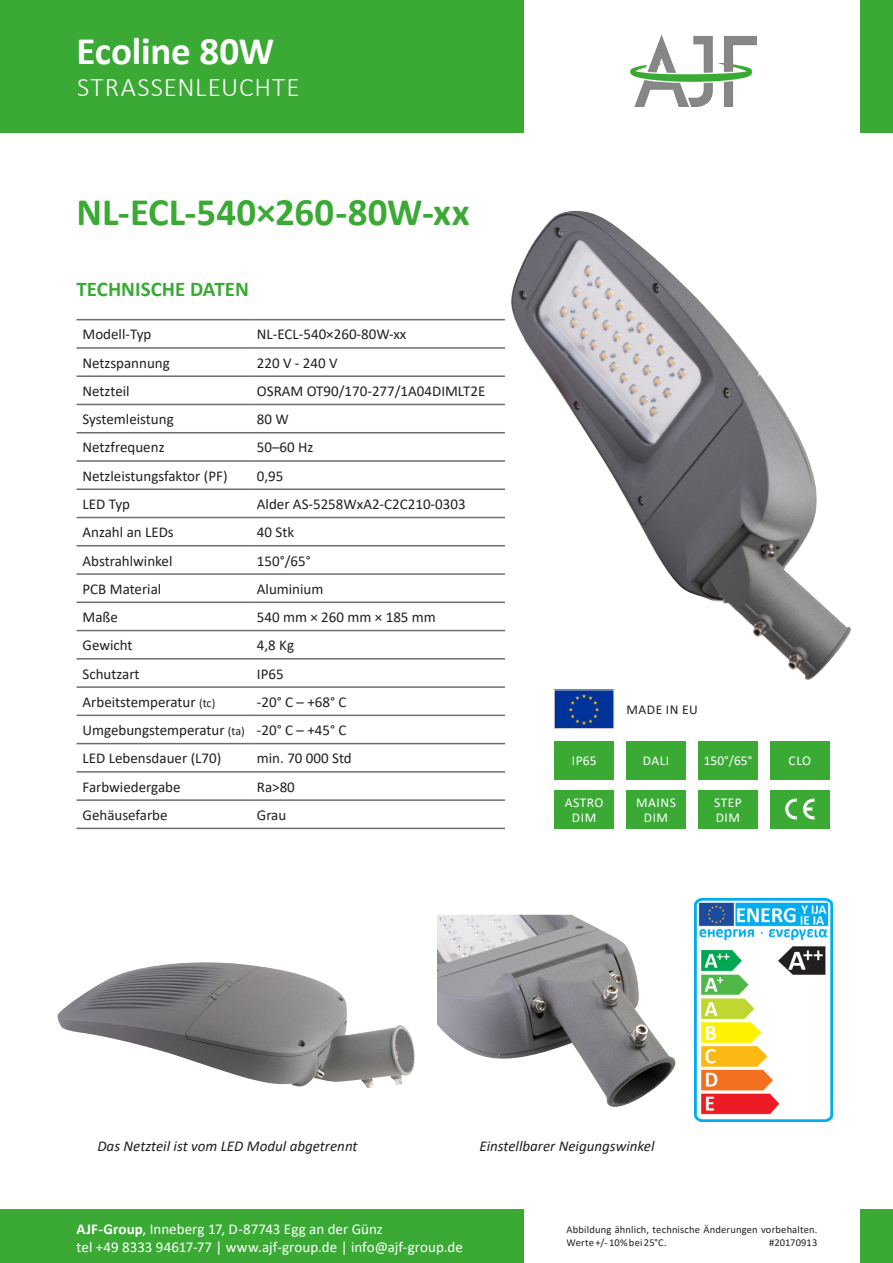
<style>
.page{position:relative;width:893px;height:1263px;background:#fff}
.page>*{position:absolute;margin:0;border:0;box-sizing:border-box;transform-origin:0 0}
.t1{font:700 39px "Calibri";color:#3aaa35}
.t2{font:700 39px "Calibri";letter-spacing:-.005em;color:#fff}
.t3{font:300 27px "Calibri";letter-spacing:.04em;color:#fff}
.t4{font:700 21px "Calibri";color:#3aaa35}
.t5{font:15px "Calibri";color:#231f20}
.t6{font:15px "Calibri";color:#fff}
.t7{font:italic 15px "Calibri";color:#231f20}
.t8{font:13.5px/15px "Calibri";letter-spacing:.04em;color:#fff;text-align:center}
.t9{font:13.5px "Calibri";letter-spacing:.04em;color:#231f20}
.t10{font:10.5px/12.6px "Calibri";letter-spacing:.015em;color:#231f20}
.s1{font-size:12px}
.s2{font-weight:700}
</style>
<div class="page">
<img style="left:437px;top:915px;width:239px;height:192px">
<div style="left:0;top:0;width:523px;height:133px;background:#3aaa35"></div>
<div style="left:0;top:1210px;width:523px;height:53px;background:#3aaa35"></div>
<div style="left:861px;top:1210px;width:32px;height:53px;background:#3aaa35"></div>
<div style="left:861px;top:0;width:32px;height:133px;background:#3aaa35"></div>
<hr style="left:77px;top:319px;width:174px;height:1px;background:#6c6d70">
<hr style="left:251px;top:319px;width:254px;height:1px;background:#6c6d70">
<hr style="left:77px;top:347px;width:174px;height:2px;background:#6c6d70">
<hr style="left:251px;top:347px;width:254px;height:2px;background:#6c6d70">
<hr style="left:77px;top:375px;width:174px;height:2px;background:#6c6d70">
<hr style="left:251px;top:375px;width:254px;height:2px;background:#6c6d70">
<hr style="left:77px;top:404px;width:174px;height:1px;background:#6c6d70">
<hr style="left:251px;top:404px;width:254px;height:1px;background:#6c6d70">
<hr style="left:77px;top:432px;width:174px;height:1px;background:#6c6d70">
<hr style="left:251px;top:432px;width:254px;height:1px;background:#6c6d70">
<hr style="left:77px;top:460px;width:174px;height:2px;background:#6c6d70">
<hr style="left:251px;top:460px;width:254px;height:2px;background:#6c6d70">
<hr style="left:77px;top:488px;width:174px;height:2px;background:#6c6d70">
<hr style="left:251px;top:488px;width:254px;height:2px;background:#6c6d70">
<hr style="left:77px;top:517px;width:174px;height:1px;background:#6c6d70">
<hr style="left:251px;top:517px;width:254px;height:1px;background:#6c6d70">
<hr style="left:77px;top:545px;width:174px;height:1px;background:#6c6d70">
<hr style="left:251px;top:545px;width:254px;height:1px;background:#6c6d70">
<hr style="left:77px;top:573px;width:174px;height:2px;background:#6c6d70">
<hr style="left:251px;top:573px;width:254px;height:2px;background:#6c6d70">
<hr style="left:77px;top:601px;width:174px;height:2px;background:#6c6d70">
<hr style="left:251px;top:601px;width:254px;height:2px;background:#6c6d70">
<hr style="left:77px;top:630px;width:174px;height:1px;background:#6c6d70">
<hr style="left:251px;top:630px;width:254px;height:1px;background:#6c6d70">
<hr style="left:77px;top:658px;width:174px;height:1px;background:#6c6d70">
<hr style="left:251px;top:658px;width:254px;height:1px;background:#6c6d70">
<hr style="left:77px;top:686px;width:174px;height:2px;background:#6c6d70">
<hr style="left:251px;top:686px;width:254px;height:2px;background:#6c6d70">
<hr style="left:77px;top:715px;width:174px;height:1px;background:#6c6d70">
<hr style="left:251px;top:715px;width:254px;height:1px;background:#6c6d70">
<hr style="left:77px;top:743px;width:174px;height:1px;background:#6c6d70">
<hr style="left:251px;top:743px;width:254px;height:1px;background:#6c6d70">
<hr style="left:77px;top:771px;width:174px;height:2px;background:#6c6d70">
<hr style="left:251px;top:771px;width:254px;height:2px;background:#6c6d70">
<hr style="left:77px;top:799px;width:174px;height:2px;background:#6c6d70">
<hr style="left:251px;top:799px;width:254px;height:2px;background:#6c6d70">
<hr style="left:77px;top:828px;width:174px;height:1px;background:#6c6d70">
<hr style="left:251px;top:828px;width:254px;height:1px;background:#6c6d70">
<div style="left:554px;top:741px;width:60px;height:38px;background:#3aaa35"></div>
<div style="left:554px;top:790px;width:60px;height:38px;background:#3aaa35"></div>
<div style="left:698px;top:741px;width:60px;height:38px;background:#3aaa35"></div>
<div style="left:698px;top:790px;width:60px;height:38px;background:#3aaa35"></div>
<div style="left:626px;top:741px;width:60px;height:38px;background:#3aaa35"></div>
<div style="left:626px;top:790px;width:60px;height:38px;background:#3aaa35"></div>
<div style="left:770px;top:741px;width:60px;height:38px;background:#3aaa35"></div>
<div style="left:770px;top:790px;width:60px;height:38px;background:#3aaa35"></div>
<svg style="left:785px;top:798px;width:30px;height:22px"></svg>
<img style="left:556px;top:692px;width:56px;height:35px">
<div style="left:554px;top:690px;width:60px;height:39px;border:1px solid #d1d2d4"></div>
<img style="left:694px;top:899px;width:138px;height:222px">
<img style="left:511px;top:211px;width:340px;height:469px">
<img style="left:57px;top:962px;width:358px;height:126px">
<img style="left:630px;top:35px;width:126px;height:71px">
<p class="t2" style="left:77px;top:23px;width:199px">Ecoline 80W</p>
<p class="t3" style="left:77px;top:71px;width:224px">STRASSENLEUCHTE</p>
<p class="t1" style="left:77px;top:184px;width:395px">NL-ECL-540×260-80W-xx</p>
<p class="t4" style="left:77px;top:275px;width:174px">TECHNISCHE DATEN</p>
<p class="t5" style="left:83px;top:324px;width:70px">Modell-Typ</p>
<p class="t5" style="left:257px;top:324px;width:151px">NL-ECL-540×260-80W-xx</p>
<p class="t5" style="left:83px;top:352px;width:89px">Netzspannung</p>
<p class="t5" style="left:257px;top:352px;width:82px">220 V - 240 V</p>
<p class="t5" style="left:83px;top:381px;width:49px">Netzteil</p>
<p class="t5" style="left:257px;top:381px;width:230px">OSRAM OT90/170-277/1A04DIMLT2E</p>
<p class="t5" style="left:83px;top:409px;width:93px">Systemleistung</p>
<p class="t5" style="left:257px;top:409px;width:33px">80 W</p>
<p class="t5" style="left:83px;top:437px;width:84px">Netzfrequenz</p>
<p class="t5" style="left:257px;top:437px;width:58px">50–60 Hz</p>
<p class="t5" style="left:83px;top:465px;width:146px">Netzleistungsfaktor (PF)</p>
<p class="t5" style="left:257px;top:465px;width:28px">0,95</p>
<p class="t5" style="left:83px;top:494px;width:49px">LED Typ</p>
<p class="t5" style="left:257px;top:494px;width:210px">Alder AS-5258WxA2-C2C210-0303</p>
<p class="t5" style="left:83px;top:522px;width:93px">Anzahl an LEDs</p>
<p class="t5" style="left:257px;top:522px;width:39px">40 Stk</p>
<p class="t5" style="left:83px;top:550px;width:91px">Abstrahlwinkel</p>
<p class="t5" style="left:257px;top:550px;width:55px">150°/65°</p>
<p class="t5" style="left:83px;top:578px;width:80px">PCB Material</p>
<p class="t5" style="left:257px;top:578px;width:68px">Aluminium</p>
<p class="t5" style="left:83px;top:607px;width:37px">Maße</p>
<p class="t5" style="left:257px;top:607px;width:181px">540 mm × 260 mm × 185 mm</p>
<p class="t5" style="left:83px;top:635px;width:52px">Gewicht</p>
<p class="t5" style="left:257px;top:635px;width:39px">4,8 Kg</p>
<p class="t5" style="left:83px;top:663px;width:59px">Schutzart</p>
<p class="t5" style="left:257px;top:663px;width:28px">IP65</p>
<p class="t5" style="left:83px;top:691px;width:134px">Arbeitstemperatur <span class="s1">(tc)</span></p>
<p class="t5" style="left:257px;top:691px;width:91px">-20° C – +68° C</p>
<p class="t5" style="left:83px;top:720px;width:164px">Umgebungstemperatur <span class="s1">(ta)</span></p>
<p class="t5" style="left:257px;top:720px;width:91px">-20° C – +45° C</p>
<p class="t5" style="left:83px;top:748px;width:140px">LED Lebensdauer (L70)</p>
<p class="t5" style="left:257px;top:748px;width:96px">min. 70 000 Std</p>
<p class="t5" style="left:83px;top:776px;width:100px">Farbwiedergabe</p>
<p class="t5" style="left:257px;top:776px;width:40px">Ra&gt;80</p>
<p class="t5" style="left:83px;top:804px;width:87px">Gehäusefarbe</p>
<p class="t5" style="left:257px;top:804px;width:31px">Grau</p>
<p class="t8" style="left:572px;top:753px;width:26px">IP65</p>
<p class="t8" style="left:565px;top:794px;width:40px">ASTRO<br>DIM</p>
<p class="t9" style="left:626px;top:700px;width:73px">MADE IN EU</p>
<p class="t8" style="left:643px;top:753px;width:28px">DALI</p>
<p class="t8" style="left:636px;top:794px;width:41px">MAINS<br>DIM</p>
<p class="t8" style="left:704px;top:753px;width:50px">150°/65°</p>
<p class="t8" style="left:714px;top:794px;width:29px">STEP</p>
<p class="t8" style="left:716px;top:809px;width:26px">DIM</p>
<p class="t8" style="left:789px;top:753px;width:24px">CLO</p>
<p class="t7" style="left:97px;top:1136px;width:262px">Das Netzteil ist vom LED Modul abgetrennt</p>
<p class="t7" style="left:479px;top:1136px;width:176px">Einstellbarer Neigungswinkel</p>
<p class="t6" style="left:77px;top:1218px;width:308px"><span class="s2">AJF-Group</span>, Inneberg 17, D-87743 Egg an der Günz</p>
<p class="t6" style="left:77px;top:1236px;width:388px">tel +49 8333 94617-77 | www.ajf-group.de | info@ajf-group.de</p>
<p class="t10" style="left:567px;top:1223px;width:252px">Abbildung ähnlich, technische Änderungen vorbehalten.<br>Werte +/- 10% bei 25°C.</p>
<p class="t10" style="left:769px;top:1236px;width:50px">#20170913</p>
</div>
